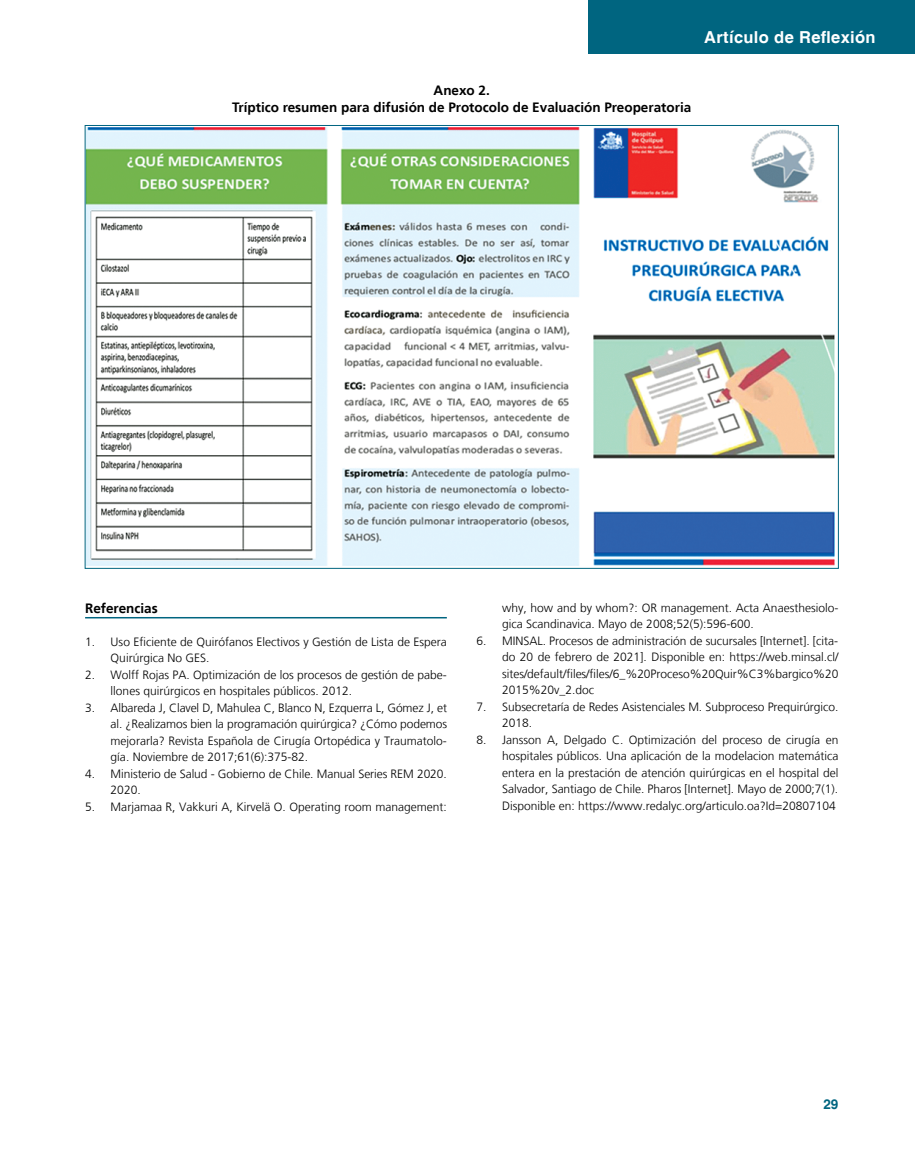
<style>
.page{position:relative;width:915px;height:1170px;background:#fff}
.page>*{position:absolute;margin:0;border:0;box-sizing:border-box;transform-origin:0 0}
.t1{font:700 16.5px "Helvetica";letter-spacing:.02em;color:#fff}
.t2{font:700 13.5px/16.5px "Frutiger LT";color:#000;text-align:center}
.t3{font:700 13.5px "Helvetica";color:#006580}
.t4{font:300 12px/16.5px "Frutiger LT";color:#000}
</style>
<div class="page">
<div style="left:588px;top:0;width:326px;height:54px;background:#006580"></div>
<img style="left:87px;top:127px;width:748px;height:439px">
<hr style="left:85px;top:617px;width:361px;height:1px;background:#006580">
<h1 class="t1" style="left:704px;top:27px;width:173px">Artículo de Reflexión</h1>
<p class="t2" style="left:232px;top:82px;width:460px">Anexo 2.<br>Tríptico resumen para difusión de Protocolo de Evaluación Preoperatoria</p>
<p class="t2" style="left:85px;top:599px;width:74px">Referencias</p>
<p class="t4" style="left:111px;top:633px;width:337px;text-indent:-26px">1. Uso Eficiente de Quirófanos Electivos y Gestión de Lista de Espera<br>Quirúrgica No GES.</p>
<p class="t4" style="left:111px;top:666px;width:337px;text-indent:-26px">2. Wolff Rojas pa. Optimización de los procesos de gestión de pabe&shy;llones quirúrgicos en hospitales públicos. 2012.</p>
<p class="t4" style="left:111px;top:699px;width:338px;text-align:justify;text-indent:-26px">3. Albareda J, Clavel D, Mahulea C, Blanco N, Ezquerra L, Gómez J, et al. ¿Realizamos bien la programación quirúrgica? ¿Cómo podemos mejorarla? Revista Española de Cirugía Ortopédica y Traumatolo&shy;gía. Noviembre de 2017;61(6):375-82.</p>
<p class="t4" style="left:111px;top:765px;width:337px;text-indent:-26px">4. Ministerio de Salud - Gobierno de Chile. Manual Series REM 2020.<br>2020.</p>
<p class="t4" style="left:85px;top:798px;width:363px">5. Marjamaa R, Vakkuri A, Kirvelä O. Operating room management:</p>
<p class="t4" style="left:502px;top:599px;width:337px">why, how and by whom?: OR management. Acta Anaesthesiolo&shy;gica Scandinavica. Mayo de 2008;52(5):596-600.</p>
<p class="t4" style="left:502px;top:632px;width:338px;text-align:justify;text-indent:-26px">6. MINSAL. Procesos de administración de sucursales [Internet]. [cita&shy;do 20 de febrero de 2021]. Disponible en: https://web.minsal.cl/ sites/default/files/files/6_%20Proceso%20Quir%C3%bargico%20<br>2015%20v_2.doc</p>
<p class="t4" style="left:502px;top:698px;width:337px;text-indent:-26px">7. Subsecretaría de Redes Asistenciales M. Subproceso Prequirúrgico.<br>2018.</p>
<p class="t4" style="left:502px;top:731px;width:337px;text-align:justify;text-indent:-26px">8. Jansson A, Delgado C. Optimización del proceso de cirugía en hospitales públicos. Una aplicación de la modelacion matemática entera en la prestación de atención quirúrgicas en el hospital del Salvador, Santiago de Chile. Pharos [Internet]. Mayo de 2000;7(1).<br>Disponible en: https://www.redalyc.org/articulo.oa?Id=20807104</p>
<p class="t3" style="left:823px;top:1095px;width:17px">29</p>
</div>
